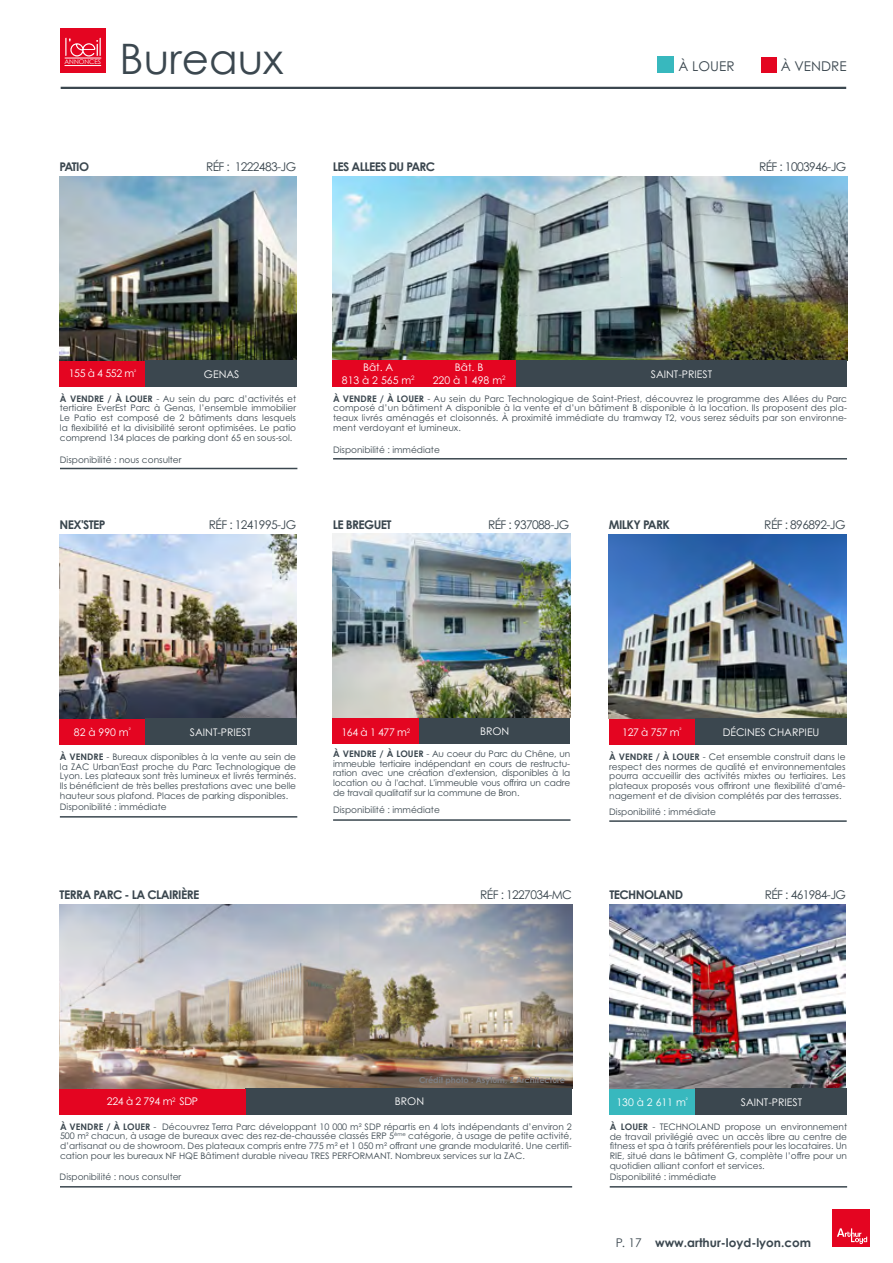
<style>
.page{position:relative;width:893px;height:1263px;background:#fff}
.page>*{position:absolute;margin:0;border:0;box-sizing:border-box;transform-origin:0 0}
.t1{font:42px "Century Gothic";color:#3b474f}
.t2{font:13.5px "Century Gothic Pro";color:#3b474f}
.t3{font:12px "Century Gothic Pro";letter-spacing:-.05em;color:#3b474f}
.t4{font:700 12px "Century Gothic Pro";letter-spacing:-.05em;color:#3b474f}
.t5{font:700 12px "Century Gothic";color:#3b474f}
.t6{font:10.5px/12.6px "Century Gothic Pro";color:#fff;text-align:center}
.t7{font:10.5px "Century Gothic Pro";letter-spacing:-.03em;color:#fff}
.t8{font:9px/9.8px "Century Gothic Pro";color:#3b474f;text-align:justify}
.t9{font:700 8.25px "Century Gothic Pro";color:#7d7f84}
.t10{font:6.45px "Century Gothic";color:#fff}
.s1{font-family:"Century Gothic";font-weight:700}
.s2{font-weight:400}
</style>
<div class="page">
<div style="left:832px;top:1209px;width:38px;height:38px;background:#e40521"></div>
<svg style="left:837px;top:1228px;width:30px;height:16px"></svg>
<div style="left:60px;top:28px;width:46px;height:45px;background:#e40521"></div>
<svg style="left:65px;top:38px;width:36px;height:19px"></svg>
<hr style="left:65px;top:58px;width:36px;height:1px;background:#fff">
<hr style="left:65px;top:65px;width:36px;height:1px;background:#fff">
<hr style="left:61px;top:87px;width:785px;height:2px;background:#3b474f">
<div style="left:761px;top:57px;width:15px;height:16px;background:#e40521"></div>
<div style="left:658px;top:56px;width:16px;height:17px;background:#38b8be"></div>
<img style="left:609px;top:904px;width:237px;height:184px">
<div style="left:695px;top:1088px;width:152px;height:27px;background:#3b474f"></div>
<div style="left:609px;top:1089px;width:86px;height:25px;background:#38b8be"></div>
<hr style="left:610px;top:1186px;width:237px;height:1px;background:#3b474f">
<img style="left:60px;top:176px;width:237px;height:184px">
<div style="left:145px;top:360px;width:152px;height:27px;background:#3b474f"></div>
<hr style="left:60px;top:468px;width:237px;height:1px;background:#3b474f">
<div style="left:60px;top:361px;width:85px;height:26px;background:#e40521"></div>
<img style="left:60px;top:904px;width:512px;height:184px">
<div style="left:245px;top:1088px;width:327px;height:27px;background:#3b474f"></div>
<div style="left:60px;top:1089px;width:186px;height:25px;background:#e40521"></div>
<hr style="left:60px;top:1186px;width:512px;height:1px;background:#3b474f">
<img style="left:60px;top:534px;width:237px;height:184px">
<div style="left:145px;top:718px;width:152px;height:27px;background:#3b474f"></div>
<div style="left:60px;top:719px;width:85px;height:26px;background:#e40521"></div>
<hr style="left:60px;top:816px;width:237px;height:2px;background:#3b474f">
<img style="left:333px;top:176px;width:514px;height:184px">
<div style="left:516px;top:360px;width:331px;height:27px;background:#3b474f"></div>
<hr style="left:333px;top:458px;width:514px;height:1px;background:#3b474f">
<div style="left:333px;top:360px;width:91px;height:27px;background:#e40521"></div>
<div style="left:422px;top:360px;width:94px;height:27px;background:#e40521"></div>
<div style="left:418px;top:716px;width:152px;height:28px;background:#3b474f"></div>
<hr style="left:333px;top:819px;width:237px;height:2px;background:#3b474f">
<img style="left:333px;top:534px;width:237px;height:184px">
<div style="left:333px;top:718px;width:86px;height:26px;background:#e40521"></div>
<img style="left:609px;top:534px;width:237px;height:184px">
<div style="left:695px;top:718px;width:151px;height:27px;background:#3b474f"></div>
<hr style="left:609px;top:820px;width:238px;height:2px;background:#3b474f">
<div style="left:609px;top:719px;width:86px;height:26px;background:#e40521"></div>
<p class="t10" style="left:65px;top:58px;width:38px">ANNONCES</p>
<h1 class="t1" style="left:120px;top:33px;width:165px">Bureaux</h1>
<h3 class="t4" style="left:60px;top:159px;width:31px">PATIO</h3>
<h3 class="t3" style="left:206px;top:159px;width:91px">RÉF : 1222483-JG</h3>
<h3 class="t4" style="left:333px;top:159px;width:104px">LES ALLEES DU PARC</h3>
<h2 class="t2" style="left:679px;top:57px;width:57px">À LOUER</h2>
<h2 class="t2" style="left:781px;top:57px;width:67px">À VENDRE</h2>
<h3 class="t3" style="left:759px;top:159px;width:89px">RÉF : 1003946-JG</h3>
<p class="t6" style="left:69px;top:367px;width:69px">155 à 4 552 m<sup>²</sup></p>
<p class="t6" style="left:204px;top:368px;width:37px">GENAS</p>
<p class="t6" style="left:342px;top:361px;width:74px">Bât. A<br>813 à 2 565 m<sup>2</sup></p>
<p class="t6" style="left:433px;top:361px;width:74px">Bât. B<br>220 à 1 498 m<sup>2</sup></p>
<p class="t6" style="left:651px;top:368px;width:63px">SAINT-PRIEST</p>
<p class="t8" style="left:60px;top:393px;width:238px"><span class="s1">À VENDRE / À LOUER</span> - Au sein du parc d’activités et tertiaire EverEst Parc à Genas, l’ensemble immobilier Le Patio est composé de 2 bâtiments dans lesquels la flexibilité et la divisibilité seront optimisées. Le patio comprend 134 places de parking dont 65 en sous-sol.</p>
<p class="t8" style="left:333px;top:393px;width:515px"><span class="s1">À VENDRE / À LOUER</span> - Au sein du Parc Technologique de Saint-Priest, découvrez le programme des Allées du Parc composé d’un bâtiment A disponible à la vente et d’un bâtiment B disponible à la location. Ils proposent des pla&shy;teaux livrés aménagés et cloisonnés. À proximité immédiate du tramway T2, vous serez séduits par son environne&shy;ment verdoyant et lumineux.</p>
<p class="t8" style="left:60px;top:455px;width:123px">Disponibilité : nous consulter</p>
<p class="t8" style="left:333px;top:445px;width:108px">Disponibilité : immédiate</p>
<h3 class="t4" style="left:60px;top:517px;width:47px">NEX'STEP</h3>
<h3 class="t3" style="left:209px;top:517px;width:89px">RÉF : 1241995-JG</h3>
<h3 class="t4" style="left:333px;top:517px;width:60px">LE BREGUET</h3>
<h3 class="t3" style="left:488px;top:517px;width:83px">RÉF : 937088-JG</h3>
<h3 class="t4" style="left:609px;top:517px;width:63px">MILKY PARK</h3>
<h3 class="t3" style="left:764px;top:517px;width:83px">RÉF : 896892-JG</h3>
<p class="t6" style="left:74px;top:725px;width:58px">82 à 990 m<sup>²</sup></p>
<p class="t6" style="left:190px;top:726px;width:63px">SAINT-PRIEST</p>
<p class="t6" style="left:341px;top:726px;width:70px">164 à 1 477 m<sup>2</sup></p>
<p class="t6" style="left:480px;top:724px;width:31px">BRON</p>
<p class="t6" style="left:622px;top:725px;width:61px">127 à 757 m<sup>²</sup></p>
<p class="t6" style="left:723px;top:726px;width:98px">DÉCINES CHARPIEU</p>
<p class="t8" style="left:60px;top:751px;width:238px"><span class="s1">À VENDRE</span> - Bureaux disponibles à la vente au sein de la ZAC Urban'East proche du Parc Technologique de Lyon. Les plateaux sont très lumineux et livrés terminés.<br>Ils bénéficient de très belles prestations avec une belle hauteur sous plafond. Places de parking disponibles.</p>
<p class="t8" style="left:333px;top:749px;width:239px"><span class="s1">À VENDRE / À LOUER</span> - Au coeur du Parc du Chêne, un immeuble tertiaire indépendant en cours de restructu&shy;ration avec une création d'extension, disponibles à la location ou à l'achat. L'immeuble vous offrira un cadre de travail qualitatif sur la commune de Bron.</p>
<p class="t8" style="left:609px;top:751px;width:238px"><span class="s1">À VENDRE / À LOUER</span> - Cet ensemble construit dans le respect des normes de qualité et environnementales pourra accueillir des activités mixtes ou tertiaires. Les plateaux proposés vous offriront une flexibilité d'amé&shy;nagement et de division complétés par des terrasses.</p>
<p class="t8" style="left:60px;top:802px;width:108px">Disponibilité : immédiate</p>
<p class="t8" style="left:333px;top:805px;width:108px">Disponibilité : immédiate</p>
<p class="t8" style="left:609px;top:806px;width:108px">Disponibilité : immédiate</p>
<h3 class="t4" style="left:60px;top:887px;width:141px">TERRA PARC - LA CLAIRIÈRE</h3>
<h3 class="t3" style="left:480px;top:887px;width:93px">RÉF : 1227034-MC</h3>
<h3 class="t4" style="left:609px;top:887px;width:75px">TECHNOLAND</h3>
<h3 class="t3" style="left:765px;top:887px;width:83px">RÉF : 461984-JG</h3>
<p class="t9" style="left:419px;top:1075px;width:148px">Crédit photo : Asylum, Z Architecture</p>
<p class="t7" style="left:107px;top:1095px;width:93px">224 à 2 794 m<sup>2</sup> SDP</p>
<p class="t6" style="left:395px;top:1095px;width:31px">BRON</p>
<p class="t6" style="left:616px;top:1095px;width:73px">130 à 2 611 m<sup>²</sup></p>
<p class="t6" style="left:741px;top:1095px;width:63px">SAINT-PRIEST</p>
<p class="t8" style="left:60px;top:1121px;width:513px"><span class="s1">À VENDRE / À LOUER</span> - Découvrez Terra Parc développant 10 000 m² SDP répartis en 4 lots indépendants d’environ 2<br>500 m² chacun, à usage de bureaux avec des rez-de-chaussée classés ERP 5<sup>ème</sup> catégorie, à usage de petite activité, d’artisanat ou de showroom. Des plateaux compris entre 775 m² et 1 050 m² offrant une grande modularité. Une certifi&shy;cation pour les bureaux NF HQE Bâtiment durable niveau TRES PERFORMANT. Nombreux services sur la ZAC.</p>
<p class="t8" style="left:610px;top:1121px;width:239px"><span class="s1">À LOUER</span> - TECHNOLAND propose un environnement de travail privilégié avec un accès libre au centre de fitness et spa à tarifs préférentiels pour les locataires. Un RIE, situé dans le bâtiment G, complète l’offre pour un quotidien alliant confort et services.</p>
<p class="t8" style="left:60px;top:1172px;width:123px">Disponibilité : nous consulter</p>
<p class="t8" style="left:610px;top:1172px;width:108px">Disponibilité : immédiate</p>
<h3 class="t5" style="left:616px;top:1235px;width:197px"><span class="s2">P. 17</span> www.arthur-loyd-lyon.com</h3>
</div>
